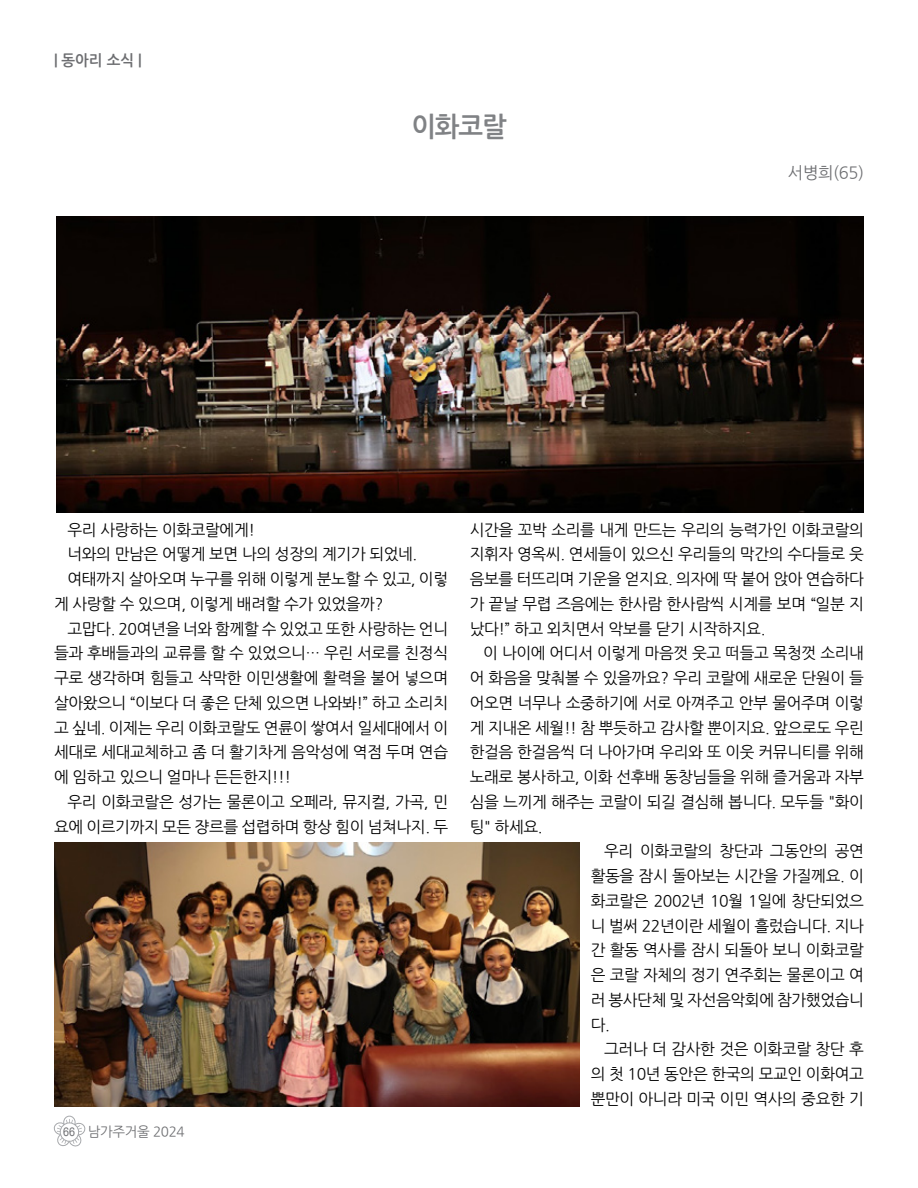
<style>
.page{position:relative;width:918px;height:1188px;background:#fff}
.page>*{position:absolute;margin:0;border:0;box-sizing:border-box;transform-origin:0 0}
.t1{font:27px "Nanum Gothic OTF Bold";color:#808285}
.t2{font:16.5px "Nanum Gothic OTF";color:#6d6e71}
.t3{font:15.75px/24.8px "Nanum Gothic OTF";letter-spacing:-.025em;color:#000;text-align:justify}
.t4{font:15px "Nanum Gothic OTF Bold";color:#6d6e71}
.t5{font:13.5px "Nanum Gothic OTF";letter-spacing:-.025em;color:#6d6e71}
.s1{font-family:"Arial";font-size:12px}
</style>
<div class="page">
<div style="left:63px;top:1116px;width:12px;height:13px;border:1px solid #a7a9ac;border-radius:50%"></div>
<svg style="left:53px;top:1119px;width:33px;height:28px"></svg>
<div style="left:61px;top:1124px;width:17px;height:17px;background:#fff;border-radius:50%"></div>
<div style="left:60px;top:1123px;width:18px;height:18px;border:1px solid #fff;border-radius:50%"></div>
<div style="left:60px;top:1123px;width:19px;height:19px;border:1px solid #a7a9ac;border-radius:50%"></div>
<img style="left:57px;top:216px;width:807px;height:296px">
<img style="left:54px;top:843px;width:526px;height:263px">
<p class="t4" style="left:54px;top:53px;width:89px">| 동아리 소식 |</p>
<h1 class="t1" style="left:411px;top:113px;width:97px">이화코랄</h1>
<p class="t2" style="left:788px;top:165px;width:78px">서병희(65)</p>
<p class="t3" style="left:68px;top:518px;width:189px">우리 사랑하는 이화코랄에게!</p>
<p class="t3" style="left:68px;top:542px;width:351px">너와의 만남은 어떻게 보면 나의 성장의 계기가 되었네.</p>
<p class="t3" style="left:68px;top:567px;width:382px">여태까지 살아오며 누구를 위해 이렇게 분노할 수 있고, 이렇</p>
<p class="t3" style="left:54px;top:592px;width:331px">게 사랑할 수 있으며, 이렇게 배려할 수가 있었을까?</p>
<p class="t3" style="left:68px;top:617px;width:382px">고맙다. 20여년을 너와 함께할 수 있었고 또한 사랑하는 언니</p>
<p class="t3" style="left:54px;top:641px;width:396px">들과 후배들과의 교류를 할 수 있었으니… 우린 서로를 친정식</p>
<p class="t3" style="left:54px;top:666px;width:396px">구로 생각하며 힘들고 삭막한 이민생활에 활력을 불어 넣으며</p>
<p class="t3" style="left:54px;top:691px;width:396px">살아왔으니 “이보다 더 좋은 단체 있으면 나와봐!” 하고 소리치</p>
<p class="t3" style="left:54px;top:716px;width:396px">고 싶네. 이제는 우리 이화코랄도 연륜이 쌓여서 일세대에서 이</p>
<p class="t3" style="left:54px;top:740px;width:396px">세대로 세대교체하고 좀 더 활기차게 음악성에 역점 두며 연습</p>
<p class="t3" style="left:54px;top:765px;width:239px">에 임하고 있으니 얼마나 든든한지!!!</p>
<p class="t3" style="left:68px;top:790px;width:382px">우리 이화코랄은 성가는 물론이고 오페라, 뮤지컬, 가곡, 민</p>
<p class="t3" style="left:54px;top:815px;width:396px">요에 이르기까지 모든 쟝르를 섭렵하며 항상 힘이 넘쳐나지. 두</p>
<p class="t5" style="left:63px;top:1126px;width:123px"><span class="s1">66</span> 남가주거울 2024</p>
<p class="t3" style="left:470px;top:518px;width:396px">시간을 꼬박 소리를 내게 만드는 우리의 능력가인 이화코랄의 지휘자 영옥씨. 연세들이 있으신 우리들의 막간의 수다들로 웃 음보를 터뜨리며 기운을 얻지요. 의자에 딱 붙어 앉아 연습하다 가 끝날 무렵 즈음에는 한사람 한사람씩 시계를 보며 “일분 지 났다!” 하고 외치면서 악보를 닫기 시작하지요.</p>
<p class="t3" style="left:483px;top:641px;width:382px">이 나이에 어디서 이렇게 마음껏 웃고 떠들고 목청껏 소리내</p>
<p class="t3" style="left:470px;top:666px;width:396px">어 화음을 맞춰볼 수 있을까요? 우리 코랄에 새로운 단원이 들</p>
<p class="t3" style="left:470px;top:691px;width:396px">어오면 너무나 소중하기에 서로 아껴주고 안부 물어주며 이렇</p>
<p class="t3" style="left:470px;top:716px;width:396px">게 지내온 세월!! 참 뿌듯하고 감사할 뿐이지요. 앞으로도 우린</p>
<p class="t3" style="left:470px;top:740px;width:396px">한걸음 한걸음씩 더 나아가며 우리와 또 이웃 커뮤니티를 위해</p>
<p class="t3" style="left:470px;top:765px;width:396px">노래로 봉사하고, 이화 선후배 동창님들을 위해 즐거움과 자부</p>
<p class="t3" style="left:470px;top:790px;width:396px">심을 느끼게 해주는 코랄이 되길 결심해 봅니다. 모두들 "화이</p>
<p class="t3" style="left:470px;top:814px;width:74px">팅" 하세요.</p>
<p class="t3" style="left:604px;top:839px;width:261px">우리 이화코랄의 창단과 그동안의 공연</p>
<p class="t3" style="left:591px;top:864px;width:275px">활동을 잠시 돌아보는 시간을 가질께요. 이</p>
<p class="t3" style="left:591px;top:889px;width:275px">화코랄은 2002년 10월 1일에 창단되었으</p>
<p class="t3" style="left:591px;top:913px;width:275px">니 벌써 22년이란 세월이 흘렀습니다. 지나</p>
<p class="t3" style="left:591px;top:938px;width:275px">간 활동 역사를 잠시 되돌아 보니 이화코랄</p>
<p class="t3" style="left:591px;top:963px;width:275px">은 코랄 자체의 정기 연주회는 물론이고 여</p>
<p class="t3" style="left:591px;top:988px;width:275px">러 봉사단체 및 자선음악회에 참가했었습니</p>
<p class="t3" style="left:591px;top:1012px;width:21px">다.</p>
<p class="t3" style="left:604px;top:1037px;width:261px">그러나 더 감사한 것은 이화코랄 창단 후</p>
<p class="t3" style="left:591px;top:1062px;width:275px">의 첫 10년 동안은 한국의 모교인 이화여고</p>
<p class="t3" style="left:591px;top:1087px;width:275px">뿐만이 아니라 미국 이민 역사의 중요한 기</p>
</div>
